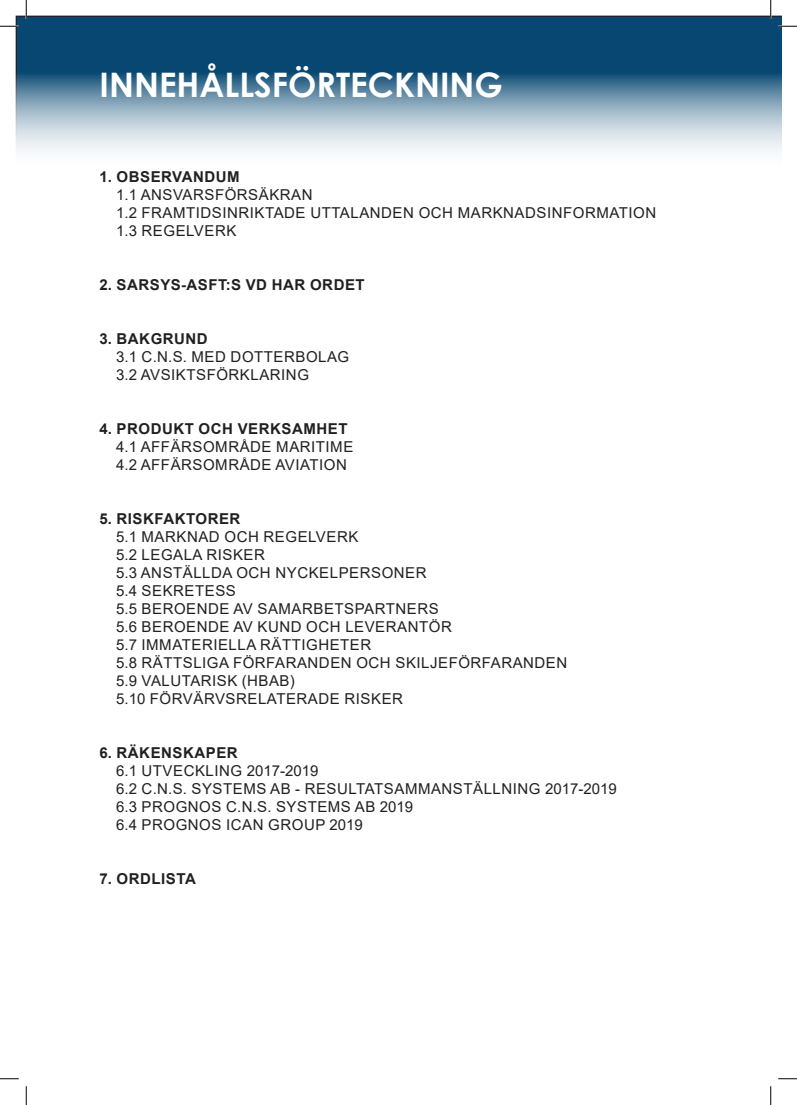
<style>
.page{position:relative;width:797px;height:1105px;background:#fff}
.page>*{position:absolute;margin:0;border:0;box-sizing:border-box;transform-origin:0 0}
.t1{font:700 33.75px "Century Gothic";color:#fff}
.t2{font:15px "Arial";letter-spacing:.035em;color:#231f20}
.t3{font:700 15px "Arial";letter-spacing:.035em;color:#231f20}
</style>
<div class="page">
<svg style="left:16px;top:16px;width:765px;height:136px;background:#5c85a0"></svg>
<svg style="left:0;top:25px;width:19px;height:2px"></svg>
<svg style="left:778px;top:25px;width:19px;height:2px"></svg>
<svg style="left:0;top:1078px;width:19px;height:1px"></svg>
<svg style="left:778px;top:1078px;width:19px;height:1px"></svg>
<svg style="left:25px;top:0;width:2px;height:19px"></svg>
<svg style="left:25px;top:1086px;width:2px;height:19px"></svg>
<svg style="left:770px;top:0;width:1px;height:19px"></svg>
<svg style="left:770px;top:1086px;width:1px;height:19px"></svg>
<p class="t1" style="left:100px;top:59px;width:404px">INNEHÅLLSFÖRTECKNING</p>
<p class="t3" style="left:100px;top:166px;width:141px">1. OBSERVANDUM</p>
<p class="t2" style="left:116px;top:184px;width:198px">1.1 ANSVARSFÖRSÄKRAN</p>
<p class="t2" style="left:116px;top:202px;width:541px">1.2 FRAMTIDSINRIKTADE UTTALANDEN OCH MARKNADSINFORMATION</p>
<p class="t2" style="left:116px;top:220px;width:122px">1.3 REGELVERK</p>
<p class="t3" style="left:100px;top:274px;width:266px">2. SARSYS-ASFT:S VD HAR ORDET</p>
<p class="t3" style="left:100px;top:328px;width:110px">3. BAKGRUND</p>
<p class="t2" style="left:116px;top:346px;width:234px">3.1 C.N.S. MED DOTTERBOLAG</p>
<p class="t2" style="left:116px;top:364px;width:194px">3.2 AVSIKTSFÖRKLARING</p>
<p class="t3" style="left:100px;top:418px;width:249px">4. PRODUKT OCH VERKSAMHET</p>
<p class="t2" style="left:116px;top:436px;width:238px">4.1 AFFÄRSOMRÅDE MARITIME</p>
<p class="t2" style="left:116px;top:454px;width:232px">4.2 AFFÄRSOMRÅDE AVIATION</p>
<p class="t3" style="left:100px;top:508px;width:142px">5. RISKFAKTORER</p>
<p class="t2" style="left:116px;top:526px;width:243px">5.1 MARKNAD OCH REGELVERK</p>
<p class="t2" style="left:116px;top:544px;width:150px">5.2 LEGALA RISKER</p>
<p class="t2" style="left:116px;top:562px;width:312px">5.3 ANSTÄLLDA OCH NYCKELPERSONER</p>
<p class="t2" style="left:116px;top:580px;width:121px">5.4 SEKRETESS</p>
<p class="t2" style="left:116px;top:598px;width:324px">5.5 BEROENDE AV SAMARBETSPARTNERS</p>
<p class="t2" style="left:116px;top:616px;width:337px">5.6 BEROENDE AV KUND OCH LEVERANTÖR</p>
<p class="t2" style="left:116px;top:634px;width:256px">5.7 IMMATERIELLA RÄTTIGHETER</p>
<p class="t2" style="left:116px;top:652px;width:452px">5.8 RÄTTSLIGA FÖRFARANDEN OCH SKILJEFÖRFARANDEN</p>
<p class="t2" style="left:116px;top:670px;width:180px">5.9 VALUTARISK (HBAB)</p>
<p class="t2" style="left:116px;top:688px;width:288px">5.10 FÖRVÄRVSRELATERADE RISKER</p>
<p class="t3" style="left:100px;top:742px;width:140px">6. RÄKENSKAPER</p>
<p class="t2" style="left:116px;top:760px;width:204px">6.1 UTVECKLING 2017-2019</p>
<p class="t2" style="left:116px;top:778px;width:502px">6.2 C.N.S. SYSTEMS AB - RESULTATSAMMANSTÄLLNING 2017-2019</p>
<p class="t2" style="left:116px;top:796px;width:298px">6.3 PROGNOS C.N.S. SYSTEMS AB 2019</p>
<p class="t2" style="left:116px;top:814px;width:248px">6.4 PROGNOS ICAN GROUP 2019</p>
<p class="t3" style="left:100px;top:868px;width:98px">7. ORDLISTA</p>
</div>
